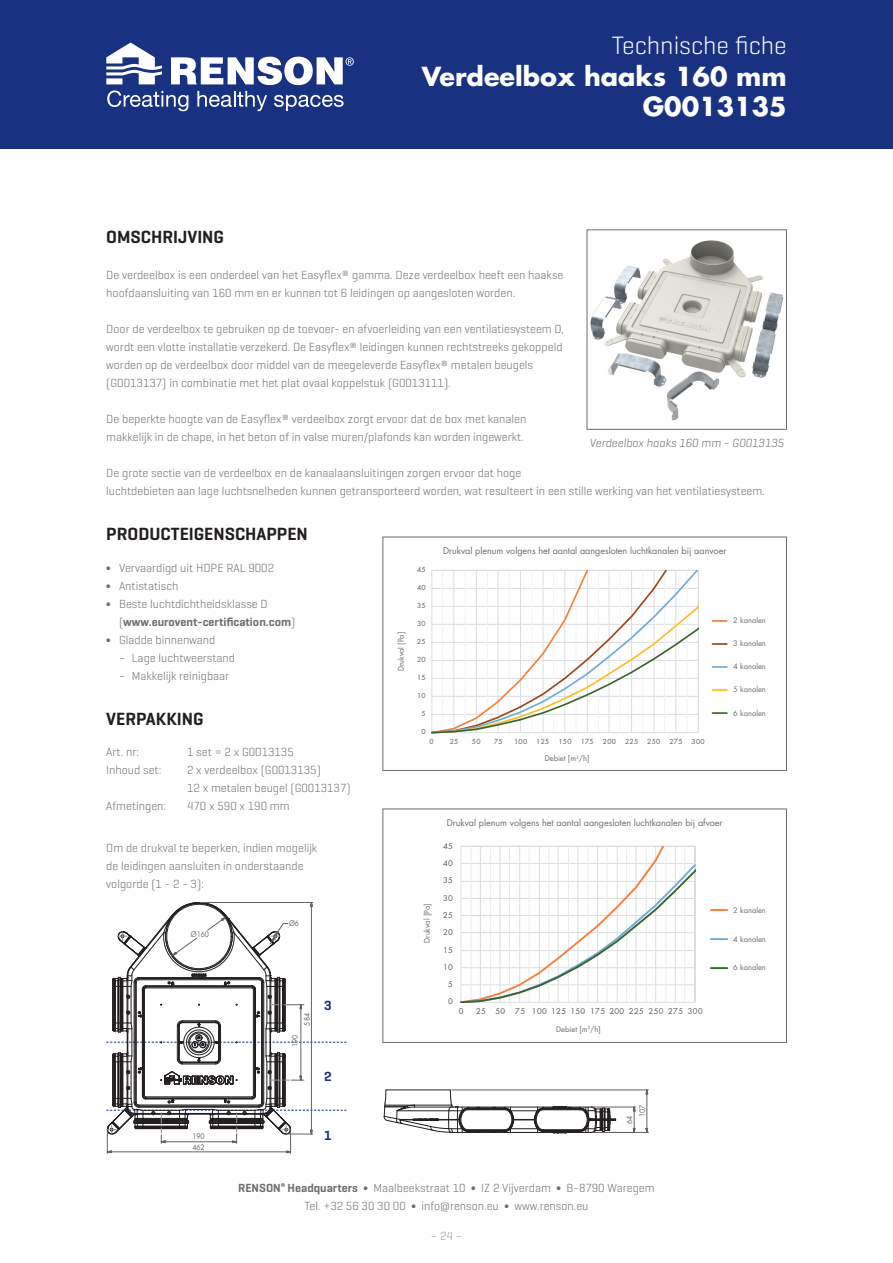
<style>
.page{position:relative;width:893px;height:1263px;background:#fff}
.page>*{position:absolute;margin:0;border:0;box-sizing:border-box;transform-origin:0 0}
.Titel_2{font:700 25.5px "Futura Std";color:#fff}
.Titel_2-2{font:300 25.5px "Geogrotesque";color:#fff}
.Titel_Paragraaf{font:600 18px "Geogrotesque";color:#231f20}
.t1{font:600 13.5px "Geogrotesque";color:#183181}
.Text_Body{font:300 12px/18px "Geogrotesque";color:#6c6d70}
.Insprong_1{font:300 12px/18px "Geogrotesque";color:#6c6d70}
.Insprong_2{font:300 12px "Geogrotesque";color:#6c6d70}
.Text_Bij_Beeld{font:italic 300 12px "Geogrotesque";color:#6c6d70}
.t2{font:300 12px "Geogrotesque";color:#939598}
.Insprong_1-2{font:9px "Futura Std";color:#6c6d70}
.t3{font:7.65px "Futura Std";letter-spacing:.05em;color:#57585a}
.Insprong_1-3{font:7.5px "Futura Std";color:#6c6d70}
.t4{font:7.5px "Futura Std";color:#636366;scale:.9 1}
.t5{font:6.75px "Futura Std";letter-spacing:.05em;color:#57585a}
.s1{font-weight:600}
</style>
<div class="page">
<div style="left:0;top:0;width:893px;height:149px;background:#183181"></div>
<svg style="left:106px;top:43px;width:248px;height:68px"></svg>
<svg style="left:384px;top:1090px;width:232px;height:44px"></svg>
<svg style="left:633px;top:1106px;width:2px;height:26px"></svg>
<hr style="left:593px;top:1107px;width:43px;height:1px;background:#636366">
<hr style="left:647px;top:1094px;width:1px;height:34px;background:#636366">
<hr style="left:593px;top:1132px;width:55px;height:1px;background:#636366">
<hr style="left:452px;top:1090px;width:196px;height:1px;background:#636366">
<svg style="left:106px;top:902px;width:241px;height:251px"></svg>
<hr style="left:698px;top:570px;width:1px;height:163px;background:#dcdddf">
<svg style="left:431px;top:570px;width:267px;height:163px"></svg>
<svg style="left:712px;top:620px;width:15px;height:2px"></svg>
<svg style="left:712px;top:643px;width:15px;height:2px"></svg>
<svg style="left:712px;top:666px;width:15px;height:2px"></svg>
<svg style="left:712px;top:689px;width:15px;height:2px"></svg>
<svg style="left:712px;top:712px;width:15px;height:2px"></svg>
<div style="left:383px;top:537px;width:404px;height:234px;border:1px solid #6c6d70"></div>
<hr style="left:695px;top:846px;width:1px;height:156px;background:#dcdddf">
<svg style="left:461px;top:846px;width:234px;height:157px"></svg>
<svg style="left:711px;top:909px;width:16px;height:2px"></svg>
<svg style="left:711px;top:938px;width:16px;height:2px"></svg>
<svg style="left:711px;top:967px;width:16px;height:2px"></svg>
<div style="left:383px;top:809px;width:404px;height:234px;border:1px solid #6c6d70"></div>
<img style="left:590px;top:240px;width:194px;height:181px">
<p class="Titel_2-2" style="left:612px;top:30px;width:177px">Technische fiche</p>
<p class="Titel_2" style="left:422px;top:59px;width:366px">Verdeelbox haaks 160 mm</p>
<p class="Titel_2" style="left:643px;top:89px;width:145px">G0013135</p>
<p class="Titel_Paragraaf" style="left:106px;top:226px;width:119px">OMSCHRIJVING</p>
<p class="Text_Body" style="left:106px;top:266px;width:459px">De verdeelbox is een onderdeel van het Easyflex® gamma. Deze verdeelbox heeft een haakse hoofdaansluiting van 160 mm en er kunnen tot 6 leidingen op aangesloten worden.</p>
<p class="Text_Body" style="left:106px;top:320px;width:459px">Door de verdeelbox te gebruiken op de toevoer- en afvoerleiding van een ventilatiesysteem D, wordt een vlotte installatie verzekerd. De Easyflex® leidingen kunnen rechtstreeks gekoppeld worden op de verdeelbox door middel van de meegeleverde Easyflex® metalen beugels (G0013137) in combinatie met het plat ovaal koppelstuk (G0013111).</p>
<p class="Text_Body" style="left:106px;top:410px;width:422px">De beperkte hoogte van de Easyflex® verdeelbox zorgt ervoor dat de box met kanalen makkelijk in de chape, in het beton of in valse muren/plafonds kan worden ingewerkt.</p>
<p class="Text_Body" style="left:106px;top:464px;width:660px">De grote sectie van de verdeelbox en de kanaalaansluitingen zorgen ervoor dat hoge<br>luchtdebieten aan lage luchtsnelheden kunnen getransporteerd worden, wat resulteert in een stille werking van het ventilatiesysteem.</p>
<p class="Titel_Paragraaf" style="left:106px;top:523px;width:203px">PRODUCTEIGENSCHAPPEN</p>
<p class="Insprong_1" style="left:106px;top:558px;width:169px">∫ Vervaardigd uit HDPE RAL 9002</p>
<p class="Insprong_1" style="left:106px;top:576px;width:74px">∫ Antistatisch</p>
<p class="Insprong_1" style="left:119px;top:594px;width:178px;text-indent:-13px">∫ Beste luchtdichtheidsklasse D (<span class="s1">www.eurovent-certification.com</span>)</p>
<p class="Insprong_1" style="left:106px;top:630px;width:111px">∫ Gladde binnenwand</p>
<p class="Insprong_2" style="left:119px;top:650px;width:118px">– Lage luchtweerstand</p>
<p class="Insprong_2" style="left:119px;top:668px;width:112px">– Makkelijk reinigbaar</p>
<p class="Titel_Paragraaf" style="left:106px;top:707px;width:99px">VERPAKKING</p>
<p class="Insprong_1" style="left:106px;top:743px;width:34px">Art. nr:</p>
<p class="Insprong_1" style="left:187px;top:743px;width:108px">1 set = 2 x G0013135</p>
<p class="Insprong_1" style="left:106px;top:761px;width:57px">Inhoud set:</p>
<p class="Insprong_1" style="left:187px;top:761px;width:135px">2 x verdeelbox (G0013135)</p>
<p class="Insprong_1" style="left:187px;top:779px;width:165px">12 x metalen beugel (G0013137)</p>
<p class="Insprong_1" style="left:106px;top:797px;width:61px">Afmetingen:</p>
<p class="Insprong_1" style="left:187px;top:797px;width:104px">470 x 590 x 190 mm</p>
<p class="Insprong_1" style="left:106px;top:839px;width:213px">Om de drukval te beperken, indien mogelijk de leidingen aansluiten in onderstaande volgorde (1 - 2 - 3):</p>
<p class="Text_Bij_Beeld" style="left:589px;top:435px;width:196px">Verdeelbox haaks 160 mm - G0013135</p>
<p class="Insprong_1-2" style="left:443px;top:545px;width:285px">Drukval plenum volgens het aantal aangesloten luchtkanalen bij aanvoer</p>
<p class="t5" style="left:417px;top:565px;width:10px">45</p>
<p class="t5" style="left:417px;top:583px;width:10px">40</p>
<p class="t5" style="left:417px;top:601px;width:10px">35</p>
<p class="t5" style="left:417px;top:619px;width:10px">30</p>
<p class="t5" style="left:417px;top:637px;width:10px">25</p>
<p class="t5" style="left:417px;top:655px;width:10px">20</p>
<p class="t5" style="left:417px;top:673px;width:10px">15</p>
<p class="t5" style="left:417px;top:691px;width:10px">10</p>
<p class="t5" style="left:421px;top:709px;width:6px">5</p>
<p class="t5" style="left:421px;top:727px;width:6px">0</p>
<p class="Insprong_1-3" style="left:733px;top:616px;width:34px">2 kanalen</p>
<p class="Insprong_1-3" style="left:733px;top:639px;width:34px">3 kanalen</p>
<p class="Insprong_1-3" style="left:733px;top:662px;width:34px">4 kanalen</p>
<p class="Insprong_1-3" style="left:733px;top:685px;width:34px">5 kanalen</p>
<p class="Insprong_1-3" style="left:733px;top:708px;width:34px">6 kanalen</p>
<p class="Insprong_1-3" style="left:396px;top:671px;width:41px;rotate:-90deg">Drukval [Pa]</p>
<p class="t5" style="left:429px;top:737px;width:6px">0</p>
<p class="t5" style="left:450px;top:737px;width:10px">25</p>
<p class="t5" style="left:472px;top:737px;width:10px">50</p>
<p class="t5" style="left:494px;top:737px;width:10px">75</p>
<p class="t5" style="left:514px;top:737px;width:15px">100</p>
<p class="t5" style="left:536px;top:737px;width:15px">125</p>
<p class="t5" style="left:558px;top:737px;width:15px">150</p>
<p class="t5" style="left:581px;top:737px;width:15px">175</p>
<p class="t5" style="left:603px;top:737px;width:15px">200</p>
<p class="t5" style="left:625px;top:737px;width:15px">225</p>
<p class="t5" style="left:647px;top:737px;width:15px">250</p>
<p class="t5" style="left:669px;top:737px;width:15px">275</p>
<p class="t5" style="left:692px;top:737px;width:15px">300</p>
<p class="Insprong_1-3" style="left:545px;top:754px;width:46px">Debiet [m<sup>3</sup>/h]</p>
<p class="Insprong_1-2" style="left:447px;top:817px;width:277px">Drukval plenum volgens het aantal aangesloten luchtkanalen bij afvoer</p>
<p class="t3" style="left:443px;top:841px;width:11px">45</p>
<p class="t3" style="left:443px;top:858px;width:11px">40</p>
<p class="t3" style="left:443px;top:876px;width:11px">35</p>
<p class="t3" style="left:443px;top:893px;width:11px">30</p>
<p class="t3" style="left:443px;top:910px;width:11px">25</p>
<p class="t3" style="left:443px;top:927px;width:11px">20</p>
<p class="t3" style="left:443px;top:945px;width:11px">15</p>
<p class="t3" style="left:443px;top:962px;width:11px">10</p>
<p class="t3" style="left:448px;top:979px;width:6px">5</p>
<p class="t3" style="left:448px;top:997px;width:6px">0</p>
<p class="Insprong_1-3" style="left:422px;top:943px;width:41px;rotate:-90deg">Drukval [Pa]</p>
<p class="Insprong_1-3" style="left:733px;top:906px;width:34px">2 kanalen</p>
<p class="Insprong_1-3" style="left:733px;top:934px;width:34px">4 kanalen</p>
<p class="Insprong_1-3" style="left:733px;top:963px;width:34px">6 kanalen</p>
<p class="t4" style="left:289px;top:918px;width:13px">Ø6</p>
<p class="t4" style="left:191px;top:929px;width:22px">Ø160</p>
<p class="t1" style="left:324px;top:996px;width:9px">3</p>
<p class="t3" style="left:459px;top:1007px;width:6px">0</p>
<p class="t3" style="left:476px;top:1007px;width:31px">25 50</p>
<p class="t3" style="left:515px;top:1007px;width:189px">75 100 125 150 175 200 225 250 275 300</p>
<p class="t4" style="left:302px;top:1025px;width:15px;rotate:-90deg">584</p>
<p class="Insprong_1-3" style="left:556px;top:1024px;width:46px">Debiet [m<sup>3</sup>/h]</p>
<p class="t4" style="left:290px;top:1047px;width:15px;rotate:-90deg">190</p>
<p class="t4" style="left:192px;top:1132px;width:15px">190</p>
<p class="t4" style="left:192px;top:1143px;width:15px">462</p>
<p class="t1" style="left:324px;top:1068px;width:9px">2</p>
<p class="t1" style="left:324px;top:1127px;width:9px">1</p>
<p class="t4" style="left:637px;top:1117px;width:15px;rotate:-90deg">107</p>
<p class="t4" style="left:625px;top:1124px;width:11px;rotate:-90deg">64</p>
<p class="Text_Body" style="left:238px;top:1179px;width:418px;text-align:center"><span class="s1">RENSON</span><sup>®</sup> <span class="s1">Headquarters</span> ∫ Maalbeekstraat 10 ∫ IZ 2 Vijverdam ∫ B-8790 Waregem<br>Tel. +32 56 30 30 00 ∫ info@renson.eu ∫ www.renson.eu</p>
<p class="t2" style="left:431px;top:1228px;width:33px">– 24 –</p>
</div>
